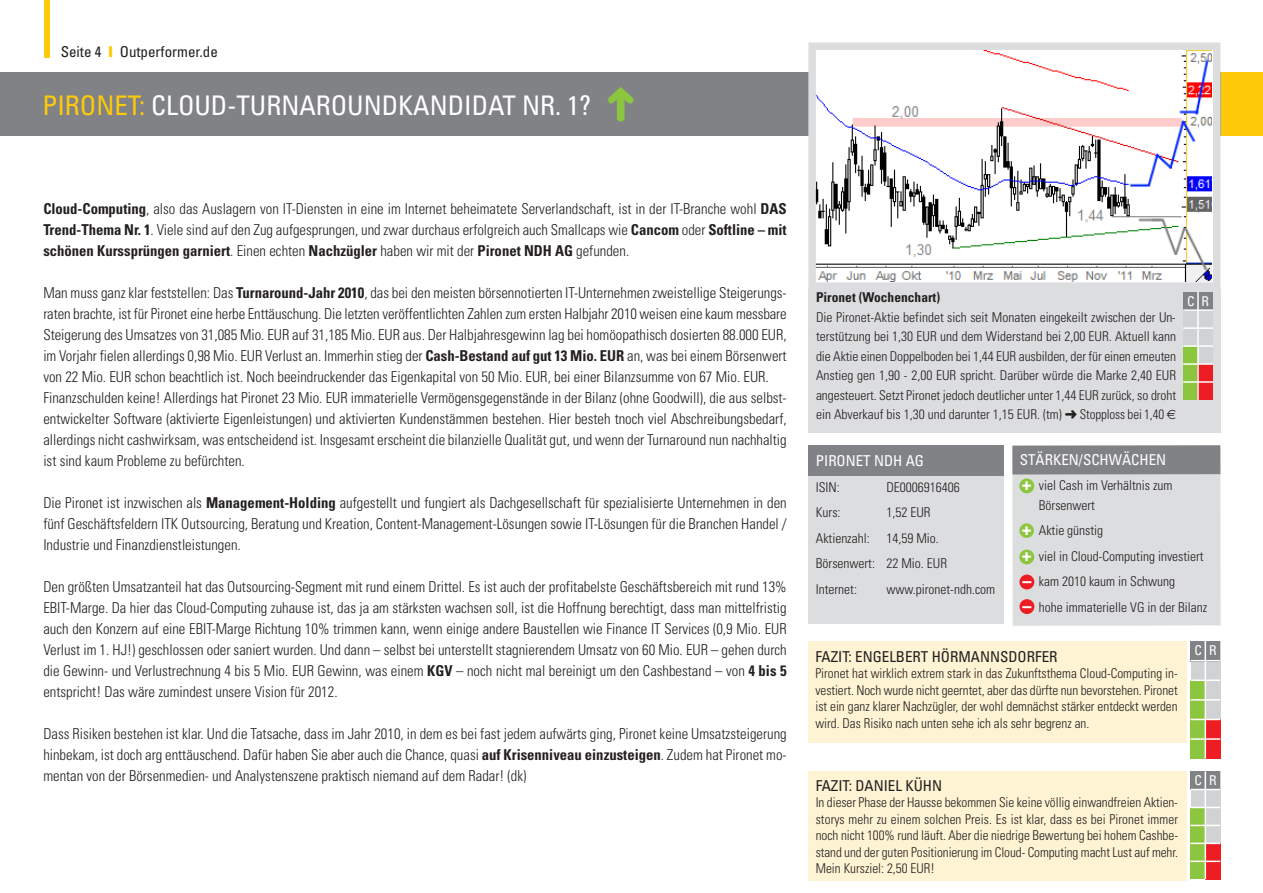
<style>
.page{position:relative;width:1263px;height:893px;background:#fff}
.page>*{position:absolute;margin:0;border:0;box-sizing:border-box;transform-origin:0 0}
.t1{font:300 condensed 79.5px "Univers";color:#feca0a}
.t2{font:condensed 27px "Univers";color:#fff}
.t3{font:700 18px/24.6px "Univers";color:#fff}
.t4{font:300 condensed 15px/21px "Univers";color:#231f20;text-align:justify}
.t5{font:condensed 15px "Univers";color:#231f20}
.t6{font:condensed 15px "Univers";color:#fff}
.t7{font:300 condensed 13.5px/16.5px "Univers";color:#231f20}
.t8{font:700 condensed 13.5px "Univers";color:#231f20}
.t9{font:300 condensed 13.5px "Univers";color:#231f20;scale:.96 1}
.t10{font:condensed 13.5px "Univers";color:#fff}
.s1{font-weight:900;font-stretch:normal;color:#feca0a}
.s2{color:#feca0a}
.s3{font-weight:700}
</style>
<div class="page">
<div style="left:808px;top:289px;width:412px;height:144px;background:#dcdddf"></div>
<div style="left:0;top:72px;width:1263px;height:64px;background:#feca0a"></div>
<div style="left:0;top:72px;width:1220px;height:64px;background:#808285"></div>
<div style="left:808px;top:448px;width:195px;height:176px;background:#dcdddf"></div>
<div style="left:808px;top:445px;width:195px;height:30px;background:#808285"></div>
<div style="left:1012px;top:448px;width:208px;height:178px;background:#dcdddf"></div>
<div style="left:1012px;top:445px;width:208px;height:29px;background:#808285"></div>
<img style="left:817px;top:52px;width:394px;height:229px">
<div style="left:808px;top:43px;width:412px;height:247px;border:8px solid #dcdddf"></div>
<div style="left:808px;top:772px;width:379px;height:109px;background:#fef3d2"></div>
<div style="left:1019px;top:478px;width:15px;height:15px;background:#8bc63e;border-radius:50%"></div>
<div style="left:1019px;top:550px;width:15px;height:14px;background:#8bc63e;border-radius:50%"></div>
<div style="left:1019px;top:523px;width:15px;height:15px;background:#8bc63e;border-radius:50%"></div>
<div style="left:1019px;top:575px;width:15px;height:14px;background:#ee1d23;border-radius:50%"></div>
<div style="left:1019px;top:599px;width:15px;height:15px;background:#ee1d23;border-radius:50%"></div>
<div style="left:808px;top:641px;width:378px;height:102px;background:#fef3d2"></div>
<div style="left:1183px;top:292px;width:30px;height:108px;background:#d1d2d4"></div>
<div style="left:1183px;top:346px;width:15px;height:54px;background:#8bc63e"></div>
<div style="left:1198px;top:364px;width:15px;height:36px;background:#ee1d23"></div>
<div style="left:1183px;top:292px;width:30px;height:19px;background:#808285"></div>
<hr style="left:1197px;top:292px;width:2px;height:108px;background:#fff">
<hr style="left:1183px;top:381px;width:30px;height:2px;background:#fff">
<hr style="left:1183px;top:363px;width:30px;height:2px;background:#fff">
<hr style="left:1183px;top:345px;width:30px;height:2px;background:#fff">
<hr style="left:1183px;top:327px;width:30px;height:2px;background:#fff">
<hr style="left:1183px;top:309px;width:30px;height:2px;background:#fff">
<div style="left:1191px;top:641px;width:29px;height:118px;background:#d1d2d4"></div>
<div style="left:1190px;top:680px;width:15px;height:79px;background:#8bc63e"></div>
<div style="left:1205px;top:719px;width:15px;height:40px;background:#ee1d23"></div>
<div style="left:1190px;top:641px;width:30px;height:20px;background:#808285"></div>
<hr style="left:1204px;top:641px;width:2px;height:118px;background:#fff">
<hr style="left:1190px;top:738px;width:30px;height:2px;background:#fff">
<hr style="left:1190px;top:719px;width:30px;height:1px;background:#fff">
<hr style="left:1190px;top:699px;width:30px;height:2px;background:#fff">
<hr style="left:1190px;top:679px;width:30px;height:2px;background:#fff">
<hr style="left:1190px;top:660px;width:30px;height:1px;background:#fff">
<div style="left:1191px;top:771px;width:29px;height:108px;background:#d1d2d4"></div>
<div style="left:1190px;top:809px;width:15px;height:70px;background:#8bc63e"></div>
<svg style="left:1206px;top:844px;width:14px;height:35px"></svg>
<div style="left:1190px;top:771px;width:30px;height:19px;background:#808285"></div>
<hr style="left:1204px;top:771px;width:2px;height:108px;background:#fff">
<hr style="left:1190px;top:861px;width:30px;height:1px;background:#fff">
<hr style="left:1190px;top:843px;width:30px;height:1px;background:#fff">
<hr style="left:1190px;top:825px;width:30px;height:1px;background:#fff">
<hr style="left:1190px;top:807px;width:30px;height:1px;background:#fff">
<hr style="left:1190px;top:789px;width:30px;height:1px;background:#fff">
<h1 class="t1" style="left:38px;top:0;width:19px">I</h1>
<p class="t5" style="left:61px;top:47px;width:159px">Seite 4 <span class="s1">I</span> Outperformer.de</p>
<h2 class="t2" style="left:43px;top:96px;width:550px"><span class="s2">PIRONET:</span> CLOUD-TURNAROUNDKANDIDAT NR. 1?</h2>
<p class="t4" style="left:43px;top:199px;width:745px"><span class="s3">Cloud-Computing</span>, also das Auslagern von IT-Diensten in eine im Internet beheimatete Serverlandschaft, ist in der IT-Branche wohl <span class="s3">DAS Trend-Thema Nr. 1</span>. Viele sind auf den Zug aufgesprungen, und zwar durchaus erfolgreich auch Smallcaps wie <span class="s3">Cancom</span> oder <span class="s3">Softline – mit schönen Kurssprüngen garniert</span>. Einen echten <span class="s3">Nachzügler</span> haben wir mit der <span class="s3">Pironet NDH AG</span> gefunden.</p>
<p class="t4" style="left:43px;top:283px;width:745px;text-align:left">Man muss ganz klar feststellen: Das <span class="s3">Turnaround-Jahr 2010</span>, das bei den meisten börsennotierten IT-Unternehmen zweistellige Steigerungs&shy;raten brachte, ist für Pironet eine herbe Enttäuschung. Die letzten veröffentlichten Zahlen zum ersten Halbjahr 2010 weisen eine kaum messbare Steigerung des Umsatzes von 31,085 Mio. EUR auf 31,185 Mio. EUR aus. Der Halbjahresgewinn lag bei homöopathisch dosierten 88.000 EUR, im Vorjahr fielen allerdings 0,98 Mio. EUR Verlust an. Immerhin stieg der <span class="s3">Cash-Bestand auf gut 13 Mio. EUR</span> an, was bei einem Börsenwert von 22 Mio. EUR schon beachtlich ist. Noch beeindruckender das Eigenkapital von 50 Mio. EUR, bei einer Bilanzsumme von 67 Mio. EUR.<br>Finanzschulden keine! Allerdings hat Pironet 23 Mio. EUR immaterielle Vermögensgegenstände in der Bilanz (ohne Goodwill), die aus selbst&shy;entwickelter Software (aktivierte Eigenleistungen) und aktivierten Kundenstämmen bestehen. Hier besteh tnoch viel Abschreibungsbedarf, allerdings nicht cashwirksam, was entscheidend ist. Insgesamt erscheint die bilanzielle Qualität gut, und wenn der Turnaround nun nachhaltig ist sind kaum Probleme zu befürchten.</p>
<p class="t4" style="left:43px;top:493px;width:745px">Die Pironet ist inzwischen als <span class="s3">Management-Holding</span> aufgestellt und fungiert als Dachgesellschaft für spezialisierte Unternehmen in den fünf Geschäftsfeldern ITK Outsourcing, Beratung und Kreation, Content-Management-Lösungen sowie IT-Lösungen für die Branchen Handel / Industrie und Finanzdienstleistungen.</p>
<p class="t4" style="left:43px;top:577px;width:745px">Den größten Umsatzanteil hat das Outsourcing-Segment mit rund einem Drittel. Es ist auch der profitabelste Geschäftsbereich mit rund 13% EBIT-Marge. Da hier das Cloud-Computing zuhause ist, das ja am stärksten wachsen soll, ist die Hoffnung berechtigt, dass man mittelfristig auch den Konzern auf eine EBIT-Marge Richtung 10% trimmen kann, wenn einige andere Baustellen wie Finance IT Services (0,9 Mio. EUR Verlust im 1. HJ!) geschlossen oder saniert wurden. Und dann – selbst bei unterstellt stagnierendem Umsatz von 60 Mio. EUR – gehen durch die Gewinn- und Verlustrechnung 4 bis 5 Mio. EUR Gewinn, was einem <span class="s3">KGV</span> – noch nicht mal bereinigt um den Cashbestand – von <span class="s3">4 bis 5 </span>entspricht! Das wäre zumindest unsere Vision für 2012.</p>
<p class="t4" style="left:43px;top:724px;width:745px">Dass Risiken bestehen ist klar. Und die Tatsache, dass im Jahr 2010, in dem es bei fast jedem aufwärts ging, Pironet keine Umsatzsteigerung hinbekam, ist doch arg enttäuschend. Dafür haben Sie aber auch die Chance, quasi <span class="s3">auf Krisenniveau einzusteigen</span>. Zudem hat Pironet mo&shy;mentan von der Börsenmedien- und Analystenszene praktisch niemand auf dem Radar! (dk)</p>
<p class="t8" style="left:816px;top:293px;width:126px">Pironet (Wochenchart)</p>
<p class="t7" style="left:816px;top:308px;width:362px;line-height:19.5px;text-align:justify">Die Pironet-Aktie befindet sich seit Monaten eingekeilt zwischen der Un&shy;terstützung bei 1,30 EUR und dem Widerstand bei 2,00 EUR. Aktuell kann die Aktie einen Doppelboden bei 1,44 EUR ausbilden, der für einen erneuten Anstieg gen 1,90 - 2,00 EUR spricht. Darüber würde die Marke 2,40 EUR angesteuert. Setzt Pironet jedoch deutlicher unter 1,44 EUR zurück, so droht ein Abverkauf bis 1,30 und darunter 1,15 EUR. (tm)</p>
<p class="t9" style="left:1080px;top:410px;width:89px">Stopploss bei 1,40</p>
<p class="t10" style="left:1187px;top:296px;width:24px">C R</p>
<p class="t6" style="left:816px;top:455px;width:110px">PIRONET NDH AG</p>
<p class="t7" style="left:816px;top:480px;width:25px">ISIN:</p>
<p class="t7" style="left:886px;top:480px;width:75px">DE0006916406</p>
<p class="t7" style="left:816px;top:505px;width:26px">Kurs:</p>
<p class="t7" style="left:816px;top:501px;width:133px;line-height:25.5px;text-indent:71px">1,52 EUR<br>Aktienzahl: 14,59 Mio.<br>Börsenwert: 22 Mio. EUR<br>Internet:</p>
<p class="t7" style="left:886px;top:582px;width:110px">www.pironet-ndh.com</p>
<p class="t6" style="left:1020px;top:454px;width:148px">STÄRKEN/SCHWÄCHEN</p>
<p class="t7" style="left:1039px;top:477px;width:135px;line-height:19.5px">viel Cash im Verhältnis zum<br>Börsenwert</p>
<p class="t7" style="left:1039px;top:519px;width:170px;line-height:25.5px">Aktie günstig<br>viel in Cloud-Computing investiert kam 2010 kaum in Schwung<br>hohe immaterielle VG in der Bilanz</p>
<p class="t3" style="left:1021px;top:473px;width:12px">+</p>
<p class="t3" style="left:1021px;top:518px;width:12px">+</p>
<p class="t3" style="left:1021px;top:544px;width:12px">+</p>
<p class="t3" style="left:1022px;top:570px;width:11px">– –</p>
<p class="t5" style="left:815px;top:651px;width:244px">FAZIT: ENGELBERT HÖRMANNSDORFER</p>
<p class="t7" style="left:815px;top:666px;width:364px;text-align:justify">Pironet hat wirklich extrem stark in das Zukunftsthema Cloud-Computing in&shy;vestiert. Noch wurde nicht geerntet, aber das dürfte nun bevorstehen. Pironet ist ein ganz klarer Nachzügler, der wohl demnächst stärker entdeckt werden wird. Das Risiko nach unten sehe ich als sehr begrenz an.</p>
<p class="t10" style="left:1194px;top:645px;width:24px">C R</p>
<p class="t5" style="left:816px;top:780px;width:128px">FAZIT: DANIEL KÜHN</p>
<p class="t7" style="left:816px;top:795px;width:364px;text-align:justify">In dieser Phase der Hausse bekommen Sie keine völlig einwandfreien Aktien&shy;storys mehr zu einem solchen Preis. Es ist klar, dass es bei Pironet immer noch nicht 100% rund läuft. Aber die niedrige Bewertung bei hohem Cashbe&shy;stand und der guten Positionierung im Cloud- Computing macht Lust auf mehr.<br>Mein Kursziel: 2,50 EUR!</p>
<p class="t10" style="left:1194px;top:775px;width:24px">C R</p>
</div>
